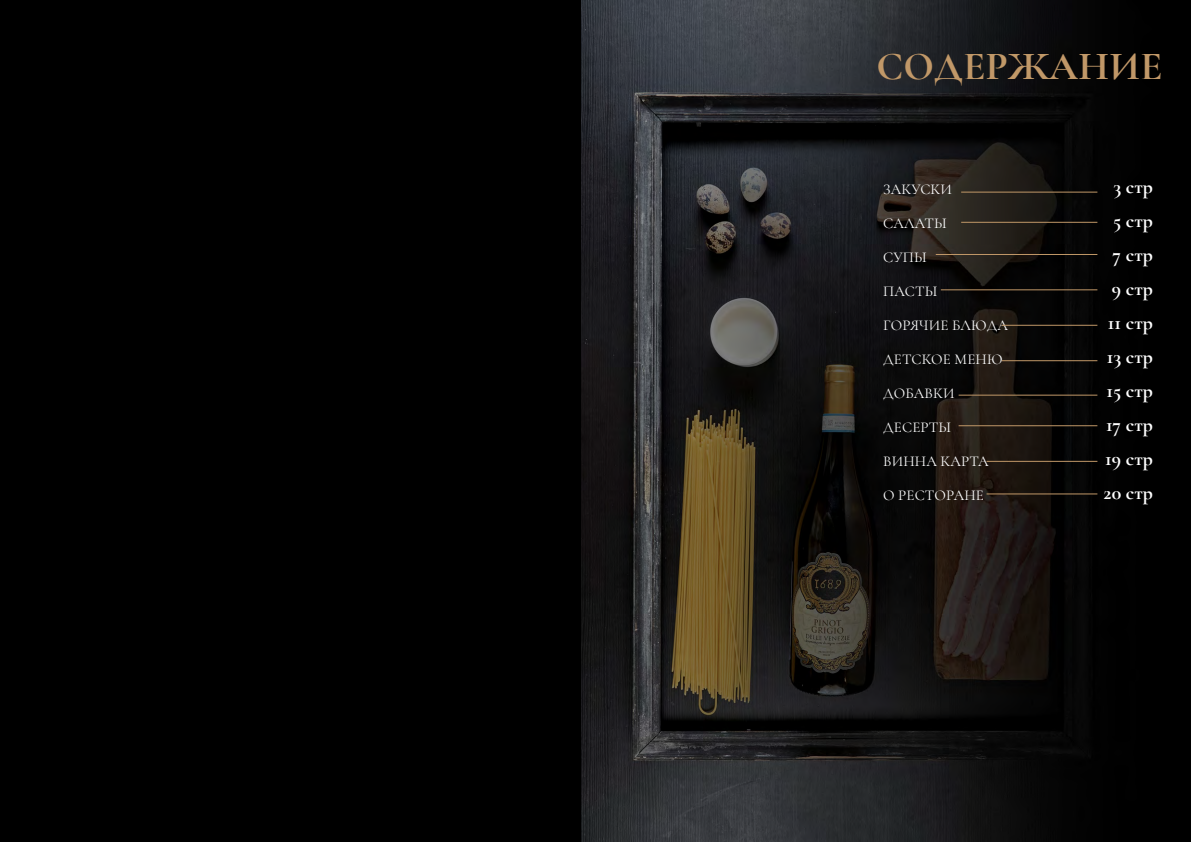
<style>
.page{position:relative;width:1191px;height:842px;background:#fff}
.page>*{position:absolute;margin:0;border:0;box-sizing:border-box;transform-origin:0 0}
.t1{font:700 40px "Cormorant Garamond";letter-spacing:.01em;color:#c19868}
.t2{font:700 20px "Cormorant Garamond";color:#fff}
.t3{font:15px "Cormorant Garamond";letter-spacing:.01em;color:#fff}
</style>
<div class="page">
<div style="left:0;top:0;width:927px;height:842px;background:#000"></div>
<img style="left:581px;top:0;width:610px;height:842px">
<hr style="left:961px;top:192px;width:136px;height:1px;background:#c19868">
<hr style="left:961px;top:222px;width:136px;height:1px;background:#c19868">
<hr style="left:935px;top:254px;width:162px;height:1px;background:#c19868">
<hr style="left:941px;top:289px;width:156px;height:1px;background:#c19868">
<hr style="left:1001px;top:325px;width:96px;height:1px;background:#c19868">
<hr style="left:1001px;top:360px;width:96px;height:1px;background:#c19868">
<hr style="left:958px;top:395px;width:139px;height:1px;background:#c19868">
<hr style="left:958px;top:425px;width:139px;height:1px;background:#c19868">
<hr style="left:986px;top:461px;width:111px;height:1px;background:#c19868">
<hr style="left:986px;top:493px;width:111px;height:1px;background:#c19868">
<h1 class="t1" style="left:876px;top:42px;width:287px">СОДЕРЖАНИЕ</h1>
<p class="t3" style="left:883px;top:180px;width:70px">ЗАКУСКИ</p>
<h2 class="t2" style="left:1113px;top:174px;width:41px">3 стр</h2>
<p class="t3" style="left:883px;top:214px;width:65px">CАЛАТЫ</p>
<h2 class="t2" style="left:1113px;top:208px;width:41px">5 стр</h2>
<p class="t3" style="left:883px;top:248px;width:45px">CУПЫ</p>
<h2 class="t2" style="left:1112px;top:242px;width:42px">7 стр</h2>
<p class="t3" style="left:883px;top:282px;width:56px">ПАСТЫ</p>
<h2 class="t2" style="left:1112px;top:276px;width:43px">9 стр</h2>
<p class="t3" style="left:883px;top:316px;width:126px">ГОРЯЧИЕ БЛЮДА</p>
<h2 class="t2" style="left:1108px;top:310px;width:47px">11 стр</h2>
<p class="t3" style="left:883px;top:350px;width:121px">ДЕТСКОЕ МЕНЮ</p>
<h2 class="t2" style="left:1106px;top:344px;width:48px">13 стр</h2>
<p class="t3" style="left:883px;top:384px;width:73px">ДОБАВКИ</p>
<h2 class="t2" style="left:1106px;top:378px;width:48px">15 стр</h2>
<p class="t3" style="left:883px;top:418px;width:70px">ДЕСЕРТЫ</p>
<h2 class="t2" style="left:1106px;top:412px;width:48px">17 стр</h2>
<p class="t3" style="left:883px;top:452px;width:107px">ВИННА КАРТА</p>
<h2 class="t2" style="left:1105px;top:446px;width:49px">19 стр</h2>
<p class="t3" style="left:883px;top:486px;width:102px">О РЕСТОРАНЕ</p>
<h2 class="t2" style="left:1103px;top:480px;width:51px">20 стр</h2>
</div>
